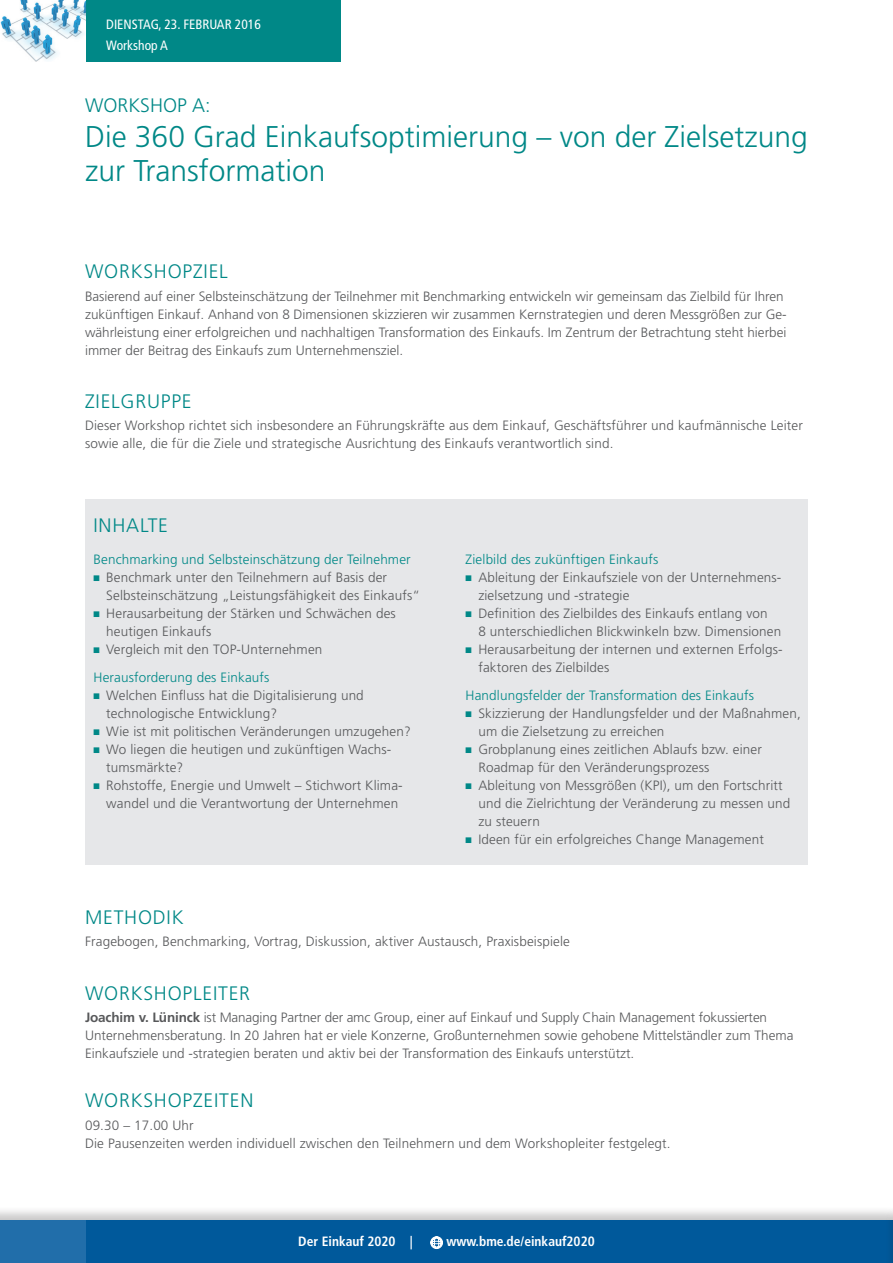
<style>
.page{position:relative;width:893px;height:1263px;background:#fff}
.page>*{position:absolute;margin:0;border:0;box-sizing:border-box;transform-origin:0 0}
.t1{font:300 30px/34.5px "Frutiger LT Std";color:#008887}
.t2{font:300 19.5px "Frutiger LT Std";letter-spacing:.04em;color:#008887}
.t3{font:300 13.5px/18px "Frutiger LT Std";letter-spacing:.01em;color:#57585a}
.t4{font:300 13.5px/18px "Frutiger LT Std";letter-spacing:.01em;color:#008887}
.t5{font:700 condensed 13.5px "Frutiger LT Std";color:#fff}
.t6{font:condensed 13.5px/21px "Frutiger LT Std";color:#fff}
.s1{font-family:"Universal Std Newswith Comm Pi";font-weight:400;font-size:11.25px}
.s2{color:#57585a}
.s3{font-family:"Universal Std Newswith Comm Pi";font-weight:400;font-size:11.25px;color:#008887}
.s4{font-weight:700}
</style>
<div class="page">
<div style="left:85px;top:499px;width:723px;height:366px;background:#e6e7e9"></div>
<div style="left:0;top:1206px;width:893px;height:57px;background:#231f20;opacity:.25"></div>
<div style="left:0;top:1220px;width:893px;height:43px;background:#00599b"></div>
<div style="left:0;top:1220px;width:85px;height:43px;background:#216eaa"></div>
<svg style="left:430px;top:1236px;width:13px;height:13px"></svg>
<div style="left:85px;top:0;width:255px;height:62px;background:#008887"></div>
<img style="left:0;top:0;width:85px;height:62px">
<div style="left:884px;top:1206px;width:9px;height:57px;background:#231f20;opacity:.25"></div>
<hr style="left:892px;top:1220px;width:1px;height:43px;background:#216eaa">
<p class="t6" style="left:106px;top:14px;width:156px">DIENSTAG, 23. FEBRUAR 2016<br>WORKSHOP A</p>
<h2 class="t2" style="left:85px;top:95px;width:127px">Workshop A:</h2>
<h1 class="t1" style="left:85px;top:120px;width:724px">Die 360 Grad Einkaufsoptimierung – von der Zielsetzung zur Transformation</h1>
<h2 class="t2" style="left:85px;top:260px;width:107px">Workshopzie</h2>
<h2 class="t2" style="left:219px;top:260px;width:10px">l</h2>
<p class="t3" style="left:85px;top:287px;width:703px">Basierend auf einer Selbsteinschätzung der Teilnehmer mit Benchmarking entwickeln wir gemeinsam das Zielbild für Ihren zukünftigen Einkauf. Anhand von 8 Dimensionen skizzieren wir zusammen Kernstrategien und deren Messgrößen zur Ge&shy;währleistung einer erfolgreichen und nachhaltigen Transformation des Einkaufs. Im Zentrum der Betrachtung steht hierbei immer der Beitrag des Einkaufs zum Unternehmensziel.</p>
<h2 class="t2" style="left:85px;top:390px;width:74px">Zielg ruppe</h2>
<p class="t3" style="left:85px;top:417px;width:719px">Dieser Workshop richtet sich insbesondere an Führungskräfte aus dem Einkauf, Geschäftsführer und kaufmännische Leiter sowie alle, die für die Ziele und strategische Ausrichtung des Einkaufs verantwortlich sind.</p>
<h2 class="t2" style="left:94px;top:514px;width:65px">Inhalte</h2>
<p class="t4" style="left:94px;top:550px;width:319px">Benchmarking und Selbsteinschätzung der Teilnehmer <span class="s1">◾</span> <span class="s2">Benchmark unter den Teilnehmern auf Basis der</span></p>
<p class="t3" style="left:106px;top:586px;width:315px">Selbsteinschätzung „Leistungsfähigkeit des Einkaufs“</p>
<p class="t3" style="left:94px;top:604px;width:304px"><span class="s3">◾</span> Herausarbeitung der Stärken und Schwächen des</p>
<p class="t3" style="left:106px;top:622px;width:106px">heutigen Einkaufs</p>
<p class="t3" style="left:94px;top:640px;width:230px"><span class="s3">◾</span> Vergleich mit den TOP-Unternehmen</p>
<p class="t4" style="left:94px;top:668px;width:177px">Herausforderung des Einkaufs</p>
<p class="t3" style="left:94px;top:686px;width:272px"><span class="s3">◾</span> Welchen Einfluss hat die Digitalisierung und</p>
<p class="t3" style="left:106px;top:704px;width:172px">technologische Entwicklung?</p>
<p class="t3" style="left:94px;top:722px;width:319px"><span class="s3">◾</span> Wie ist mit politischen Veränderungen umzugehen?</p>
<p class="t3" style="left:94px;top:740px;width:298px"><span class="s3">◾</span> Wo liegen die heutigen und zukünftigen Wachs-</p>
<p class="t3" style="left:106px;top:758px;width:79px">tumsmärkte?</p>
<p class="t3" style="left:94px;top:776px;width:310px"><span class="s3">◾</span> Rohstoffe, Energie und Umwelt – Stichwort Klima-</p>
<p class="t3" style="left:106px;top:794px;width:293px">wandel und die Verantwortung der Unternehmen</p>
<p class="t4" style="left:466px;top:550px;width:194px">Zielbild des zukünftigen Einkaufs</p>
<p class="t3" style="left:466px;top:568px;width:316px"><span class="s3">◾</span> Ableitung der Einkaufsziele von der Unternehmens-</p>
<p class="t3" style="left:478px;top:586px;width:153px">zielsetzung und -strategie</p>
<p class="t3" style="left:466px;top:604px;width:304px"><span class="s3">◾</span> Definition des Zielbildes des Einkaufs entlang von</p>
<p class="t3" style="left:478px;top:622px;width:304px">8 unterschiedlichen Blickwinkeln bzw. Dimensionen</p>
<p class="t3" style="left:466px;top:640px;width:317px"><span class="s3">◾</span> Herausarbeitung der internen und externen Erfolgs-</p>
<p class="t3" style="left:478px;top:658px;width:132px">faktoren des Zielbildes</p>
<p class="t4" style="left:466px;top:686px;width:290px">Handlungsfelder der Transformation des Einkaufs</p>
<p class="t3" style="left:466px;top:704px;width:337px"><span class="s3">◾</span> Skizzierung der Handlungsfelder und der Maßnahmen,</p>
<p class="t3" style="left:478px;top:722px;width:188px">um die Zielsetzung zu erreichen</p>
<p class="t3" style="left:466px;top:740px;width:298px"><span class="s3">◾</span> Grobplanung eines zeitlichen Ablaufs bzw. einer</p>
<p class="t3" style="left:478px;top:758px;width:232px">-Roadmap für den Veränderungsprozess</p>
<p class="t3" style="left:466px;top:776px;width:318px"><span class="s3">◾</span> Ableitung von Messgrößen (KPI), um den Fortschritt</p>
<p class="t3" style="left:478px;top:794px;width:313px">und die Zielrichtung der Veränderung zu messen und</p>
<p class="t3" style="left:478px;top:812px;width:63px">zu steuern</p>
<p class="t3" style="left:466px;top:830px;width:300px"><span class="s3">◾</span> Ideen für ein erfolgreiches Change Management</p>
<h2 class="t2" style="left:85px;top:906px;width:30px">Meth</h2>
<h2 class="t2" style="left:138px;top:906px;width:47px">odik</h2>
<p class="t3" style="left:85px;top:933px;width:486px">Fragebogen, Benchmarking, Vortrag, Diskussion, aktiver Austausch, Praxisbeispiele</p>
<h2 class="t2" style="left:85px;top:982px;width:127px">Workshopleite</h2>
<h2 class="t2" style="left:239px;top:982px;width:12px">r</h2>
<p class="t3" style="left:85px;top:1008px;width:710px"><span class="s4">Joachim v. Lüninck</span> ist Managing Partner der amc Group, einer auf Einkauf und Supply Chain Management fokussierten<br>Unternehmensberatung. In 20 Jahren hat er viele Konzerne, Großunternehmen sowie gehobene Mittelständler zum Thema<br>Einkaufsziele und -strategien beraten und aktiv bei der Transformation des Einkaufs unterstützt.</p>
<h2 class="t2" style="left:85px;top:1089px;width:108px">Workshopzeite</h2>
<h2 class="t2" style="left:240px;top:1089px;width:15px">n</h2>
<p class="t3" style="left:85px;top:1116px;width:587px">09.30 – 17.00 Uhr<br>Die Pausenzeiten werden individuell zwischen den Teilnehmern und dem Workshopleiter festgelegt.</p>
<p class="t5" style="left:298px;top:1233px;width:116px">Der Einkauf 2020 |</p>
<p class="t5" style="left:446px;top:1233px;width:150px">www.bme.de/einkauf2020</p>
</div>
